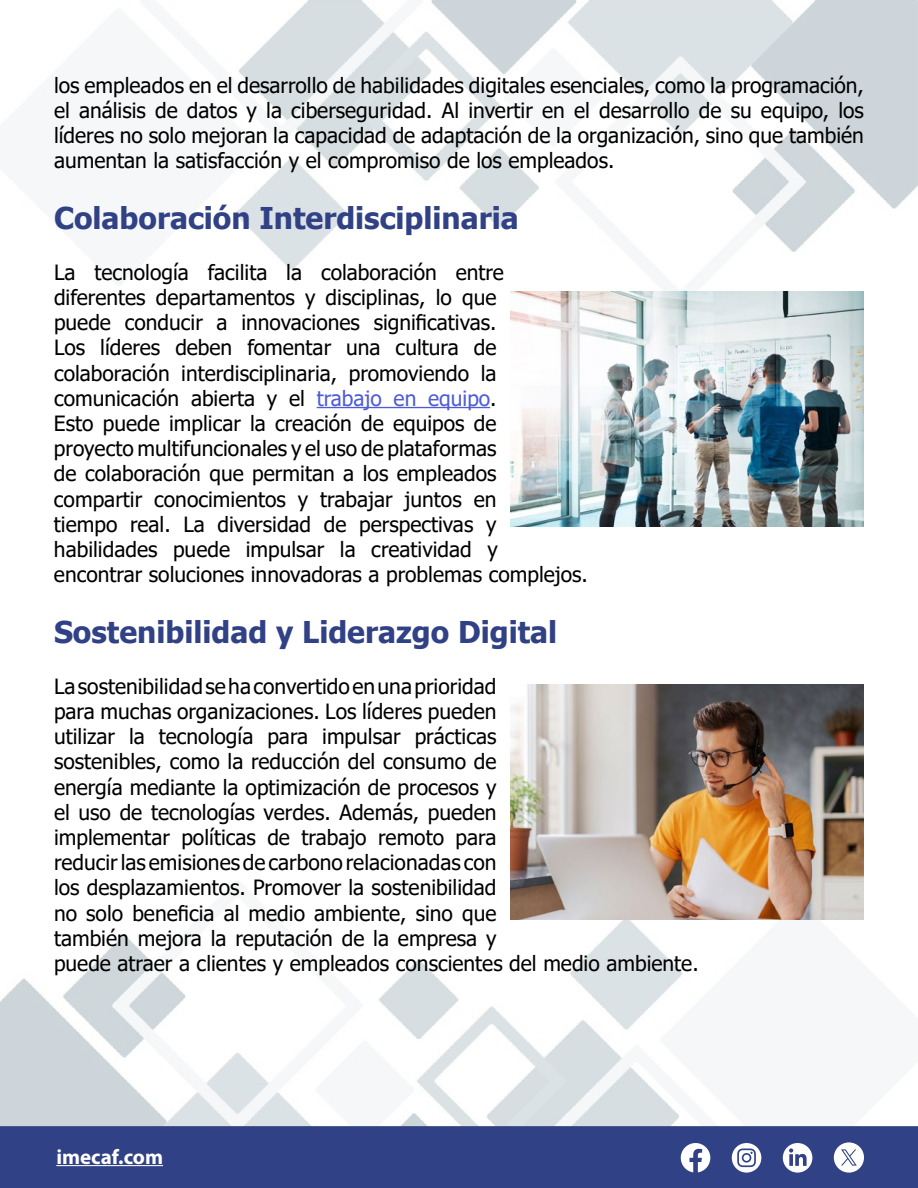
<style>
.page{position:relative;width:918px;height:1188px;background:#fff}
.page>*{position:absolute;margin:0;border:0;box-sizing:border-box;transform-origin:0 0}
.t1{font:700 30px "Tahoma";color:#314185}
.t2{font:21px/25.2px "Tahoma";color:#000}
.t3{font:700 21px "Myriad Pro";color:#fff}
.s1{color:#4f5cd6}
</style>
<div class="page">
<img style="left:0;top:0;width:918px;height:1126px">
<div style="left:0;top:1126px;width:918px;height:62px;background:#314185;border:2px solid #314185"></div>
<svg style="left:917px;top:1126px;width:1px;height:62px"></svg>
<hr style="left:56px;top:1165px;width:107px;height:1px;background:#fff">
<svg style="left:681px;top:1143px;width:29px;height:29px"></svg>
<svg style="left:732px;top:1143px;width:29px;height:30px"></svg>
<svg style="left:783px;top:1143px;width:29px;height:30px"></svg>
<svg style="left:834px;top:1142px;width:30px;height:31px"></svg>
<hr style="left:317px;top:407px;width:173px;height:1px;background:#4f5cd6">
<img style="left:511px;top:291px;width:352px;height:235px">
<img style="left:511px;top:685px;width:352px;height:235px">
<p class="t2" style="left:54px;top:74px;width:812px;text-align:justify">los empleados en el desarrollo de habilidades digitales esenciales, como la programación, el análisis de datos y la ciberseguridad. Al invertir en el desarrollo de su equipo, los líderes no solo mejoran la capacidad de adaptación de la organización, sino que también aumentan la satisfacción y el compromiso de los empleados.</p>
<h1 class="t1" style="left:54px;top:197px;width:466px">Colaboración Interdisciplinaria</h1>
<p class="t2" style="left:54px;top:261px;width:535px">La tecnología facilita la colaboración entre diferentes departamentos y disciplinas, lo que<br>puede conducir a innovaciones significativas.<br>Los líderes deben fomentar una cultura de colaboración interdisciplinaria, promoviendo la comunicación abierta y el <span class="s1">trabajo en equipo</span>.<br>Esto puede implicar la creación de equipos de<br>proyecto multifuncionales y el uso de plataformas<br>de colaboración que permitan a los empleados compartir conocimientos y trabajar juntos en<br>tiempo real. La diversidad de perspectivas y habilidades puede impulsar la creatividad y encontrar soluciones innovadoras a problemas complejos.</p>
<h1 class="t1" style="left:54px;top:611px;width:505px">Sostenibilidad y Liderazgo Digital</h1>
<p class="t2" style="left:54px;top:675px;width:646px">La sostenibilidad se ha convertido en una prioridad<br>para muchas organizaciones. Los líderes pueden<br>utilizar la tecnología para impulsar prácticas<br>sostenibles, como la reducción del consumo de<br>energía mediante la optimización de procesos y<br>el uso de tecnologías verdes. Además, pueden<br>implementar políticas de trabajo remoto para<br>reducir las emisiones de carbono relacionadas con<br>los desplazamientos. Promover la sostenibilidad<br>no solo beneficia al medio ambiente, sino que<br>también mejora la reputación de la empresa y<br>puede atraer a clientes y empleados conscientes del medio ambiente.</p>
<p class="t3" style="left:56px;top:1143px;width:108px">imecaf.com</p>
</div>
